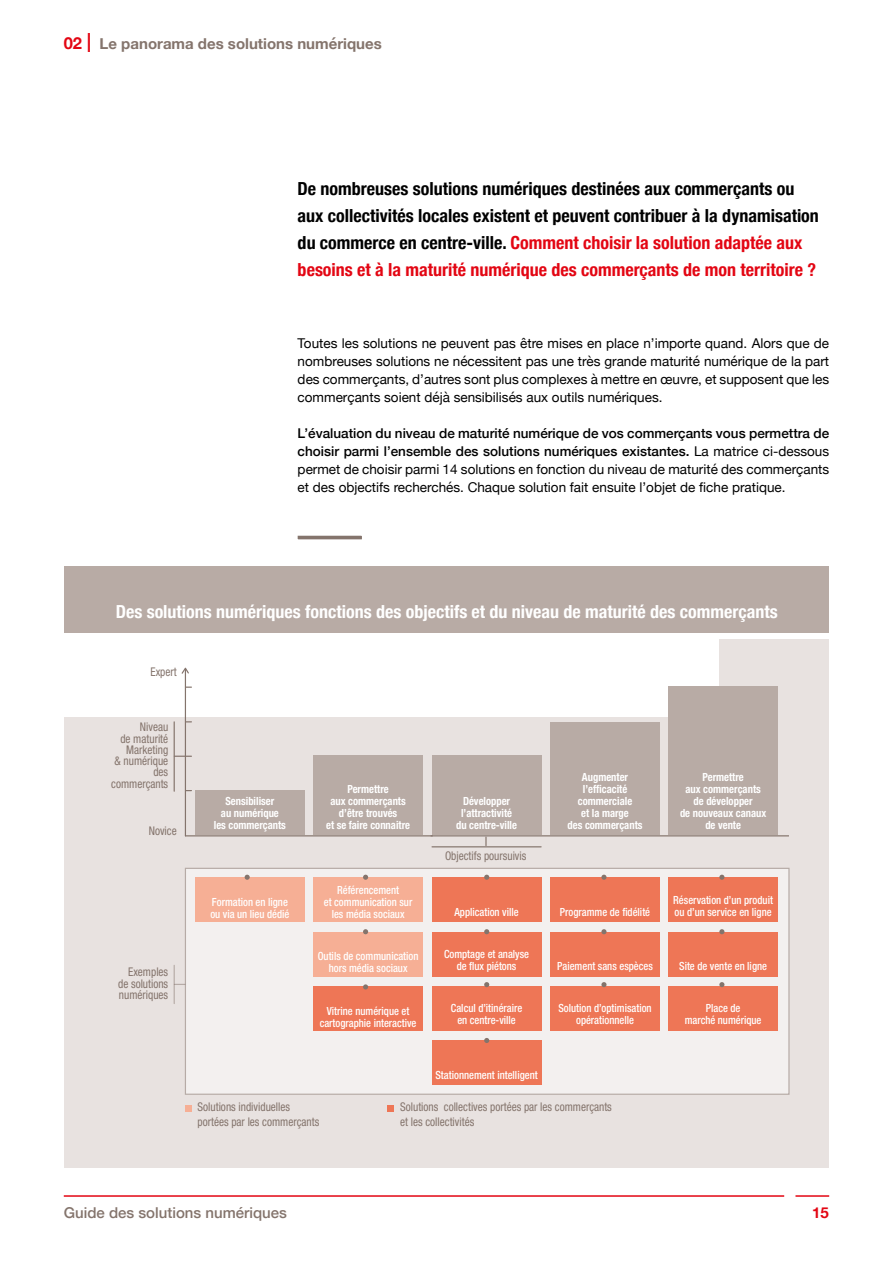
<style>
.page{position:relative;width:893px;height:1263px;background:#fff}
.page>*{position:absolute;margin:0;border:0;box-sizing:border-box;transform-origin:0 0}
.t1{font:700 condensed 18px/27px "Helvetica Neue";color:#000}
.t2{font:700 condensed 18px "Helvetica Neue";color:#fff}
.t3{font:700 15px "Helvetica Neue";color:#84746c}
.t4{font:500 15px "Helvetica Neue";color:#84746c}
.t5{font:700 15px "Helvetica Neue";color:#e30613}
.t6{font:13.5px/18px "Helvetica Neue";color:#000;text-align:justify}
.t7{font:condensed 12px/11.2px "Helvetica Neue LT Std";color:#84746c;scale:.94 1}
.t8{font:500 condensed 11.25px/12px "Helvetica Neue LT Std";color:#fff;text-align:center;scale:.94 1}
.t9{font:700 condensed 11.25px/12px "Helvetica Neue LT Std";color:#fff;text-align:center;scale:.94 1}
.s1{font-size:16.5px;color:#e30613}
.s2{font-weight:500;font-size:26.4px;color:#e30613}
.s3{color:#e30613}
.s4{font-weight:500}
</style>
<div class="page">
<div style="left:64px;top:639px;width:764px;height:529px;background:#e8e2e0"></div>
<hr style="left:64px;top:1195px;width:720px;height:2px;background:#e30613">
<hr style="left:795px;top:1195px;width:34px;height:2px;background:#e30613">
<div style="left:1px;top:0;width:718px;height:716px;background:#fff"></div>
<div style="left:185px;top:868px;width:605px;height:227px;background:#f3f0ef"></div>
<div style="left:195px;top:877px;width:109px;height:45px;background:#f6af95"></div>
<div style="left:314px;top:877px;width:109px;height:45px;background:#f6af95"></div>
<div style="left:314px;top:932px;width:109px;height:44px;background:#f6af95"></div>
<div style="left:314px;top:986px;width:109px;height:45px;background:#ee7656"></div>
<div style="left:432px;top:877px;width:109px;height:45px;background:#ee7656"></div>
<div style="left:432px;top:932px;width:109px;height:44px;background:#ee7656"></div>
<div style="left:432px;top:986px;width:109px;height:45px;background:#ee7656"></div>
<div style="left:432px;top:1040px;width:109px;height:45px;background:#ee7656"></div>
<div style="left:550px;top:877px;width:110px;height:45px;background:#ee7656"></div>
<div style="left:550px;top:932px;width:110px;height:44px;background:#ee7656"></div>
<div style="left:550px;top:986px;width:110px;height:45px;background:#ee7656"></div>
<div style="left:669px;top:877px;width:109px;height:45px;background:#ee7656"></div>
<div style="left:669px;top:932px;width:109px;height:44px;background:#ee7656"></div>
<div style="left:669px;top:986px;width:109px;height:45px;background:#ee7656"></div>
<div style="left:195px;top:791px;width:109px;height:44px;background:#b8aba5"></div>
<div style="left:314px;top:756px;width:109px;height:79px;background:#b8aba5"></div>
<div style="left:432px;top:756px;width:109px;height:79px;background:#b8aba5"></div>
<div style="left:550px;top:722px;width:110px;height:113px;background:#b8aba5"></div>
<div style="left:669px;top:686px;width:109px;height:149px;background:#b8aba5"></div>
<hr style="left:185px;top:835px;width:247px;height:1px;background:#84746c">
<hr style="left:185px;top:669px;width:1px;height:167px;background:#84746c">
<svg style="left:181px;top:667px;width:8px;height:8px"></svg>
<svg style="left:245px;top:875px;width:5px;height:5px"></svg>
<svg style="left:363px;top:875px;width:5px;height:5px"></svg>
<svg style="left:363px;top:929px;width:5px;height:5px"></svg>
<svg style="left:363px;top:984px;width:5px;height:5px"></svg>
<svg style="left:484px;top:875px;width:5px;height:5px"></svg>
<svg style="left:484px;top:929px;width:5px;height:5px"></svg>
<svg style="left:484px;top:982px;width:5px;height:5px"></svg>
<svg style="left:484px;top:1038px;width:5px;height:5px"></svg>
<svg style="left:601px;top:875px;width:5px;height:5px"></svg>
<svg style="left:601px;top:929px;width:5px;height:5px"></svg>
<svg style="left:601px;top:982px;width:5px;height:5px"></svg>
<svg style="left:719px;top:875px;width:5px;height:5px"></svg>
<svg style="left:719px;top:929px;width:5px;height:5px"></svg>
<svg style="left:719px;top:982px;width:5px;height:5px"></svg>
<hr style="left:431px;top:835px;width:358px;height:1px;background:#84746c">
<svg style="left:485px;top:837px;width:2px;height:9px"></svg>
<svg style="left:175px;top:756px;width:16px;height:1px"></svg>
<hr style="left:298px;top:536px;width:64px;height:3px;background:#84746c">
<div style="left:64px;top:566px;width:765px;height:67px;background:#b8aba5"></div>
<svg style="left:185px;top:1105px;width:6px;height:6px"></svg>
<div style="left:387px;top:1105px;width:7px;height:6px;background:#ee7656"></div>
<hr style="left:174px;top:722px;width:1px;height:69px;background:#84746c">
<hr style="left:174px;top:965px;width:1px;height:38px;background:#84746c">
<hr style="left:432px;top:846px;width:109px;height:1px;background:#84746c">
<p class="t3" style="left:64px;top:32px;width:320px"><span class="s1">02</span> <span class="s2">I</span> Le panorama des solutions numériques</p>
<p class="t1" style="left:298px;top:174px;width:523px">De nombreuses solutions numériques destinées aux commerçants ou aux collectivités locales existent et peuvent contribuer à la dynamisation du commerce en centre-ville. <span class="s3">Comment choisir la solution adaptée aux besoins et à la maturité numérique des commerçants de mon territoire ?</span></p>
<p class="t6" style="left:298px;top:335px;width:533px">Toutes les solutions ne peuvent pas être mises en place n’importe quand. Alors que de nombreuses solutions ne nécessitent pas une très grande maturité numérique de la part des commerçants, d’autres sont plus complexes à mettre en œuvre, et supposent que les commerçants soient déjà sensibilisés aux outils numériques.</p>
<p class="t6" style="left:298px;top:425px;width:533px"><span class="s4">L’évaluation du niveau de maturité numérique de vos commerçants vous permettra de choisir parmi l’ensemble des solutions numériques existantes.</span> La matrice ci-dessous permet de choisir parmi 14 solutions en fonction du niveau de maturité des commerçants et des objectifs recherchés. Chaque solution fait ensuite l’objet de fiche pratique.</p>
<h1 class="t2" style="left:116px;top:597px;width:663px">Des solutions numériques fonctions des objectifs et du niveau de maturité des commerçants</h1>
<p class="t7" style="left:150px;top:666px;width:29px">Expert</p>
<p class="t7" style="left:111px;top:721px;width:62px;text-align:right">Niveau<br>de maturité<br>Marketing<br>&amp; numérique des commerçants</p>
<p class="t7" style="left:149px;top:825px;width:31px">Novice</p>
<p class="t7" style="left:118px;top:966px;width:55px;text-align:justify;text-indent:10px">Exemples de solutions numériques</p>
<p class="t9" style="left:214px;top:795px;width:78px">Sensibiliser<br>au numérique les commerçants</p>
<p class="t8" style="left:210px;top:896px;width:86px;text-align:left">Formation en ligne ou via un lieu dédié</p>
<p class="t9" style="left:326px;top:783px;width:91px">Permettre<br>aux commerçants d’être trouvés<br>et se faire connaitre</p>
<p class="t9" style="left:456px;top:795px;width:66px">Développer l’attractivité du centre-ville</p>
<p class="t8" style="left:324px;top:884px;width:96px">Référencement<br>et communication sur les média sociaux</p>
<p class="t8" style="left:318px;top:950px;width:109px">Outils de communication hors média sociaux</p>
<p class="t8" style="left:320px;top:1004px;width:105px">Vitrine numérique et cartographie interactive</p>
<p class="t7" style="left:445px;top:850px;width:88px">Objectifs poursuivis</p>
<p class="t8" style="left:454px;top:905px;width:70px">Application ville</p>
<p class="t8" style="left:444px;top:948px;width:92px">Comptage et analyse de flux piétons</p>
<p class="t8" style="left:451px;top:1002px;width:77px">Calcul d’itinéraire en centre-ville</p>
<p class="t8" style="left:435px;top:1069px;width:110px">Stationnement intelligent</p>
<p class="t9" style="left:568px;top:771px;width:81px">Augmenter l’efficacité commerciale<br>et la marge<br>des commerçants</p>
<p class="t9" style="left:680px;top:771px;width:93px">Permettre<br>aux commerçants de développer<br>de nouveaux canaux de vente</p>
<p class="t8" style="left:560px;top:905px;width:97px">Programme de fidélité</p>
<p class="t8" style="left:557px;top:960px;width:103px">Paiement sans espèces</p>
<p class="t8" style="left:558px;top:1002px;width:101px">Solution d’optimisation opérationnelle</p>
<p class="t8" style="left:673px;top:893px;width:108px;text-align:left">Réservation d’un produit ou d’un service en ligne</p>
<p class="t8" style="left:679px;top:960px;width:95px">Site de vente en ligne</p>
<p class="t8" style="left:685px;top:1002px;width:83px">Place de<br>marché numérique</p>
<p class="t7" style="left:198px;top:1100px;width:131px;line-height:14.4px">Solutions individuelles portées par les commerçants</p>
<p class="t7" style="left:400px;top:1100px;width:227px;line-height:14.4px">Solutions collectives portées par les commerçants et les collectivités</p>
<p class="t4" style="left:64px;top:1201px;width:225px">Guide des solutions numériques</p>
<p class="t5" style="left:812px;top:1201px;width:18px">15</p>
</div>
